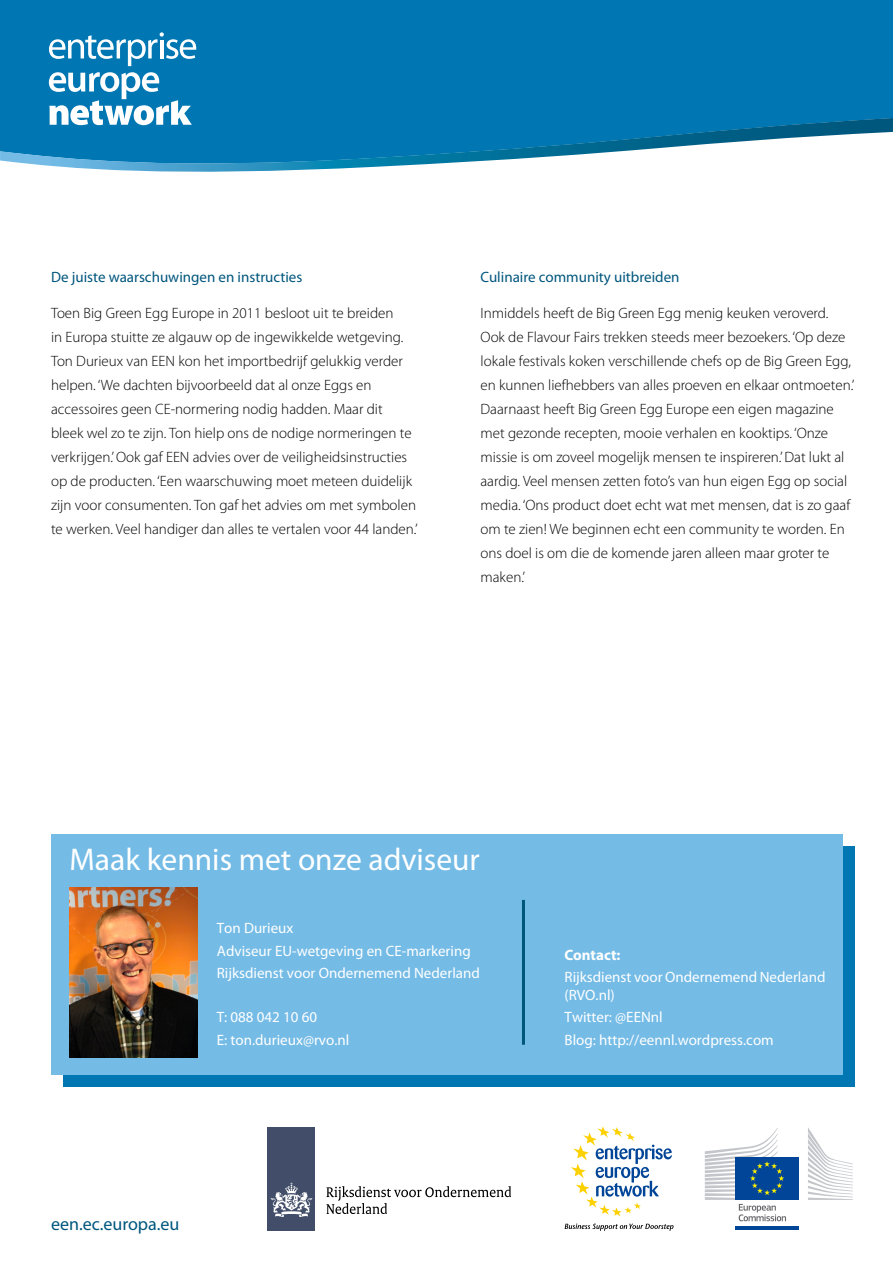
<style>
.page{position:relative;width:893px;height:1263px;background:#fff}
.page>*{position:absolute;margin:0;border:0;box-sizing:border-box;transform-origin:0 0}
.t1{font:31.5px "Myriad Pro";color:#fff}
.t2{font:18px "Myriad Pro";color:#00567d}
.t3{font:300 15px/24px "Myriad Pro";color:#000}
.t4{font:15px/22.2px "Myriad Pro";color:#fff}
.t5{font:15px "Myriad Pro";color:#00567d}
.t6{font:700 15px "Myriad Pro";color:#fff}
</style>
<div class="page">
<svg style="left:571px;top:1126px;width:101px;height:90px"></svg>
<svg style="left:565px;top:1223px;width:109px;height:8px"></svg>
<div style="left:735px;top:1157px;width:64px;height:43px;background:#004597"></div>
<hr style="left:735px;top:1226px;width:64px;height:4px;background:#004597">
<svg style="left:808px;top:1128px;width:45px;height:72px"></svg>
<svg style="left:705px;top:1128px;width:81px;height:93px"></svg>
<div style="left:0;top:0;width:893px;height:118px;background:#0077b3"></div>
<svg style="left:0;top:118px;width:893px;height:54px"></svg>
<svg style="left:49px;top:32px;width:147px;height:34px"></svg>
<svg style="left:49px;top:72px;width:143px;height:53px"></svg>
<div style="left:63px;top:846px;width:792px;height:240px;background:#0077b3"></div>
<div style="left:51px;top:834px;width:791px;height:240px;background:#74bbe6"></div>
<div style="left:268px;top:1127px;width:47px;height:104px;background:#424e69"></div>
<svg style="left:271px;top:1182px;width:41px;height:35px"></svg>
<svg style="left:326px;top:1186px;width:185px;height:28px"></svg>
<img style="left:69px;top:887px;width:128px;height:170px">
<hr style="left:522px;top:900px;width:3px;height:145px;background:#00567d">
<p class="t5" style="left:51px;top:269px;width:253px">De juiste waarschuwingen en instructies</p>
<p class="t3" style="left:51px;top:301px;width:368px">Toen Big Green Egg Europe in 2011 besloot uit te breiden<br>in Europa stuitte ze algauw op de ingewikkelde wetgeving.<br>Ton Durieux van EEN kon het importbedrijf gelukkig verder helpen. ‘We dachten bijvoorbeeld dat al onze Eggs en accessoires geen CE-normering nodig hadden. Maar dit bleek wel zo te zijn. Ton hielp ons de nodige normeringen te verkrijgen.’ Ook gaf EEN advies over de veiligheidsinstructies op de producten. ‘Een waarschuwing moet meteen duidelijk zijn voor consumenten. Ton gaf het advies om met symbolen te werken. Veel handiger dan alles te vertalen voor 44 landen.’</p>
<p class="t5" style="left:480px;top:269px;width:201px">Culinaire community uitbreiden</p>
<p class="t3" style="left:480px;top:301px;width:375px">Inmiddels heeft de Big Green Egg menig keuken veroverd.<br>Ook de Flavour Fairs trekken steeds meer bezoekers. ‘Op deze lokale festivals koken verschillende chefs op de Big Green Egg, en kunnen liefhebbers van alles proeven en elkaar ontmoeten.’ Daarnaast heeft Big Green Egg Europe een eigen magazine met gezonde recepten, mooie verhalen en kooktips. ‘Onze missie is om zoveel mogelijk mensen te inspireren.’ Dat lukt al aardig. Veel mensen zetten foto’s van hun eigen Egg op social media. ‘Ons product doet echt wat met mensen, dat is zo gaaf om te zien! We beginnen echt een community te worden. En ons doel is om die de komende jaren alleen maar groter te maken.’</p>
<h1 class="t1" style="left:69px;top:842px;width:412px">Maak kennis met onze adviseur</h1>
<p class="t4" style="left:217px;top:917px;width:265px">Ton Durieux<br>Adviseur EU-wetgeving en CE-markering<br>Rijksdienst voor Ondernemend Nederland</p>
<p class="t4" style="left:217px;top:1006px;width:134px">T: 088 042 10 60<br>E: ton.durieux@rvo.nl</p>
<p class="t2" style="left:51px;top:1214px;width:130px">een.ec.europa.eu</p>
<p class="t6" style="left:565px;top:945px;width:57px">Contact:</p>
<p class="t4" style="left:565px;top:968px;width:262px;line-height:18px">Rijksdienst voor Ondernemend Nederland (RVO.nl)</p>
<p class="t4" style="left:565px;top:1006px;width:211px">Twitter: @EENnl<br>Blog: http://eennl.wordpress.com</p>
</div>
